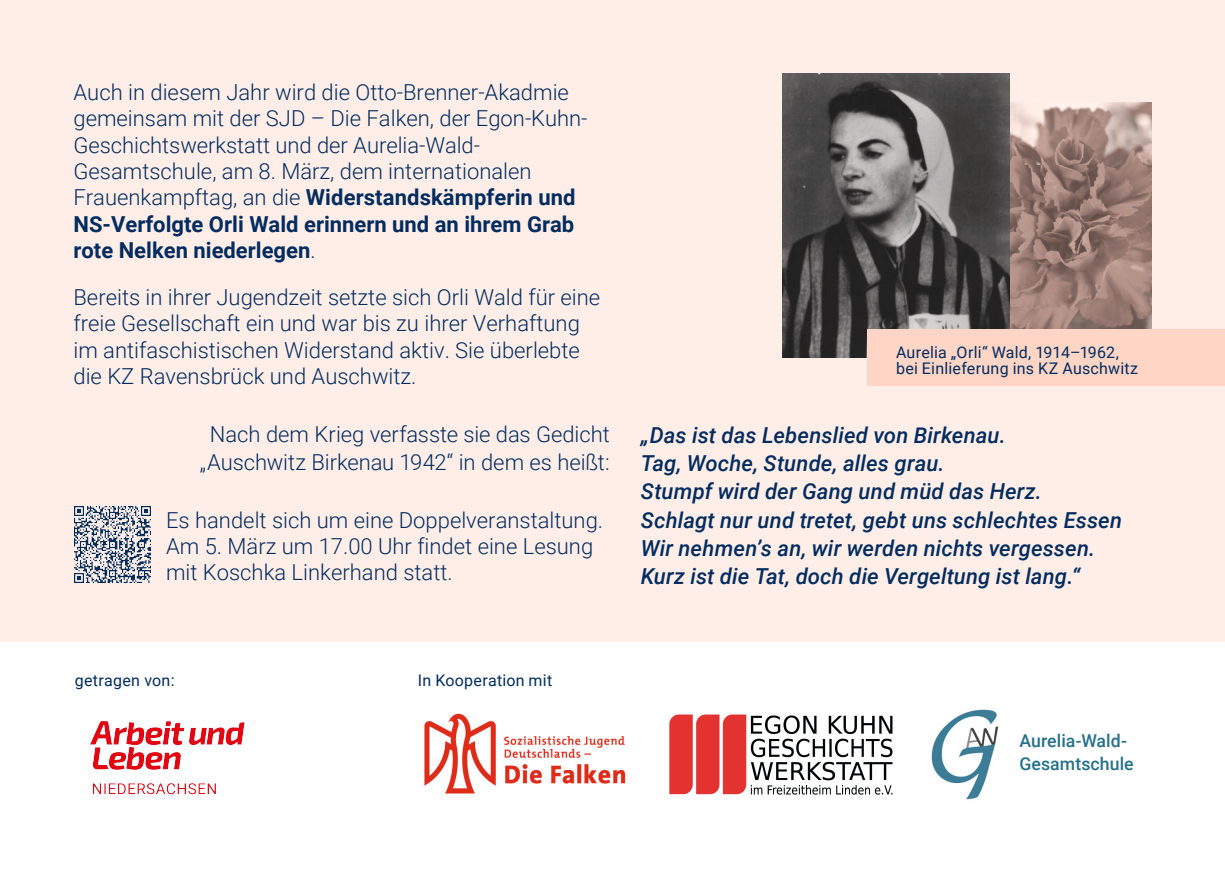
<style>
.page{position:relative;width:1225px;height:874px;background:#fff}
.page>*{position:absolute;margin:0;border:0;box-sizing:border-box;transform-origin:0 0}
.t1{font:300 22px/26.4px "Roboto";color:#022c5f}
.t2{font:italic 500 22px/28.4px "Roboto";letter-spacing:.005em;color:#022c5f}
.t3{font:500 17.6px/22.8px "Roboto";color:#25718a}
.t4{font:16px/16px "Roboto";letter-spacing:.015em;color:#022c5f}
.s1{font-weight:700}
</style>
<div class="page">
<div style="left:0;top:0;width:1225px;height:641px;background:#ffeee8"></div>
<img style="left:1009px;top:102px;width:142px;height:227px">
<img style="left:782px;top:74px;width:227px;height:283px">
<div style="left:867px;top:329px;width:358px;height:57px;background:#ffd5c6"></div>
<img style="left:424px;top:713px;width:202px;height:81px">
<img style="left:670px;top:714px;width:222px;height:79px">
<img style="left:931px;top:709px;width:68px;height:91px">
<img style="left:90px;top:721px;width:155px;height:74px">
<img style="left:74px;top:506px;width:77px;height:77px">
<p class="t1" style="left:73px;top:78px;width:515px">Auch in diesem Jahr wird die Otto-Brenner-Akadmie gemeinsam mit der SJD – Die Falken, der Egon-Kuhn-Geschichtswerkstatt und der Aurelia-Wald-Gesamtschule, am 8. März, dem internationalen Frauenkampftag, an die <span class="s1">Widerstandskämpferin und NS-Verfolgte Orli Wald erinnern und an ihrem Grab rote Nelken niederlegen</span>.</p>
<p class="t1" style="left:73px;top:283px;width:528px">Bereits in ihrer Jugendzeit setzte sich Orli Wald für eine freie Gesellschaft ein und war bis zu ihrer Verhaftung im antifaschistischen Widerstand aktiv. Sie überlebte die KZ Ravensbrück und Auschwitz.</p>
<p class="t1" style="left:200px;top:419px;width:411px;line-height:28.4px;text-align:center">Nach dem Krieg verfasste sie das Gedicht „Auschwitz Birkenau 1942“ in dem es heißt:</p>
<p class="t1" style="left:166px;top:505px;width:438px">Es handelt sich um eine Doppelveranstaltung.<br>Am 5. März um 17.00 Uhr findet eine Lesung mit Koschka Linkerhand statt.</p>
<p class="t4" style="left:896px;top:343px;width:244px">Aurelia „Orli“ Wald, 1914–1962, bei Einlieferung ins KZ Auschwitz</p>
<p class="t2" style="left:641px;top:419px;width:483px">„Das ist das Lebenslied von Birkenau.<br>Tag, Woche, Stunde, alles grau.<br>Stumpf wird der Gang und müd das Herz.<br>Schlagt nur und tretet, gebt uns schlechtes Essen Wir nehmen’s an, wir werden nichts vergessen.<br>Kurz ist die Tat, doch die Vergeltung ist lang.“</p>
<p class="t4" style="left:75px;top:671px;width:101px">getragen von:</p>
<p class="t4" style="left:418px;top:671px;width:136px">In Kooperation mit</p>
<p class="t3" style="left:1019px;top:728px;width:116px">Aurelia-Wald-<br>Gesamtschule</p>
</div>
